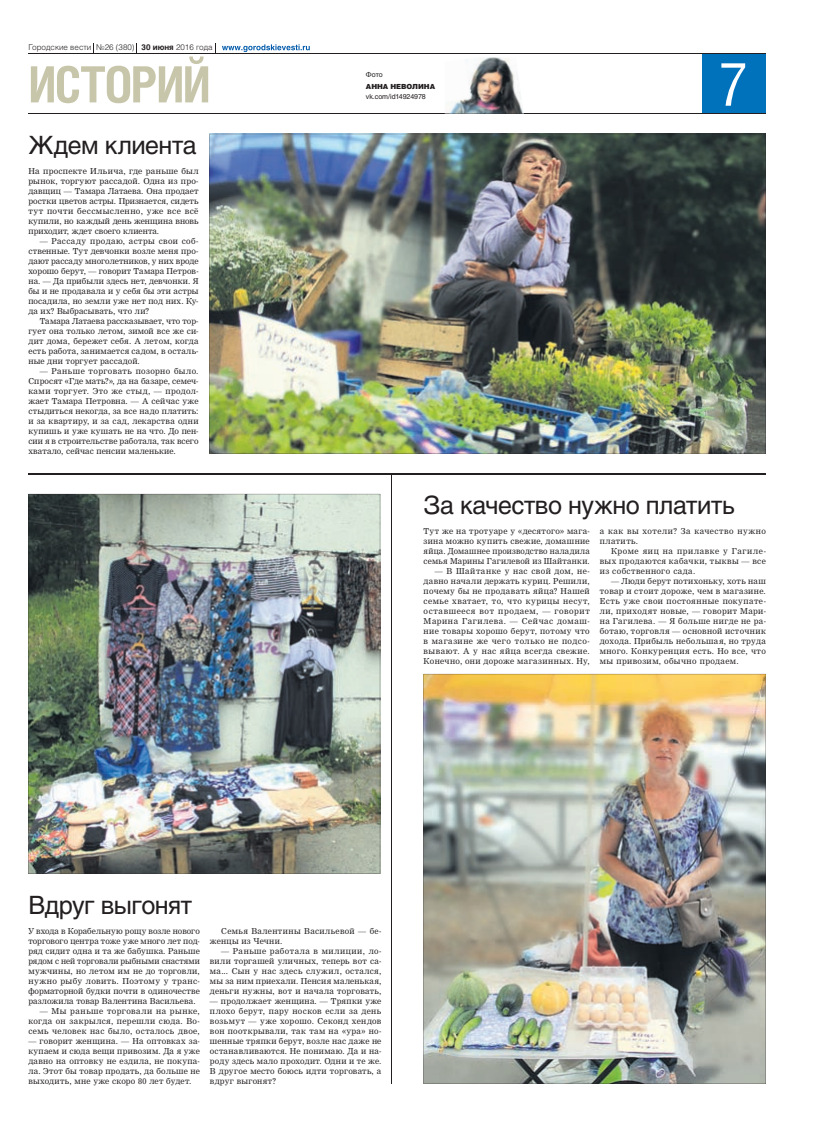
<style>
.page{position:relative;width:817px;height:1134px;background:#fff}
.page>*{position:absolute;margin:0;border:0;box-sizing:border-box;transform-origin:0 0}
.t1{font:60px "Helios Cond";color:#fff}
.t2{font:700 50px "Helios Cond";letter-spacing:-.035em;color:#c8c6aa}
.t3{font:25px "Helios";letter-spacing:-.02em;color:#231f20}
.t4{font:8px/10px "Nimrod Cyr";letter-spacing:.03em;color:#231f20;text-align:justify}
.t5{font:8px "Nimrod Cyr";letter-spacing:.05em;color:#231f20}
.t6{font:300 8px "Helios";color:#231f20}
.t7{font:8px "Nimrod Cyr";letter-spacing:.005em;color:#231f20}
.t8{font:8px "Nimrod Cyr";letter-spacing:.01em;color:#231f20}
.t9{font:8px "Nimrod Cyr";color:#231f20}
.t10{font:8px "Nimrod Cyr";letter-spacing:.065em;color:#231f20}
.t11{font:8px "Nimrod Cyr";letter-spacing:.055em;color:#231f20}
.t12{font:8px "Nimrod Cyr";letter-spacing:.075em;color:#231f20}
.t13{font:8px "Nimrod Cyr";letter-spacing:.06em;color:#231f20}
.t14{font:7px "Helios";letter-spacing:-.005em;color:#231f20}
.t15{font:900 7px/11.2px "Helios";letter-spacing:-.01em;color:#231f20}
.s1{font-weight:700}
.s2{font-weight:400}
</style>
<div class="page">
<div style="left:702px;top:54px;width:63px;height:60px;background:#0072bc"></div>
<hr style="left:28px;top:114px;width:737px;height:1px;background:#231f20">
<hr style="left:28px;top:54px;width:737px;height:1px;background:#231f20">
<svg style="left:222px;top:44px;width:88px;height:8px"></svg>
<img style="left:444px;top:57px;width:80px;height:58px">
<hr style="left:28px;top:474px;width:737px;height:1px;background:#231f20">
<hr style="left:391px;top:474px;width:1px;height:610px;background:#231f20">
<img style="left:28px;top:494px;width:352px;height:380px">
<img style="left:423px;top:674px;width:342px;height:410px">
<img style="left:209px;top:134px;width:556px;height:320px">
<p class="t6" style="left:28px;top:45px;width:186px">Городские вести №26 (380) <span class="s1">30 июня</span> 2016 года</p>
<p class="t2" style="left:28px;top:67px;width:184px">ИСТОРИЙ</p>
<p class="t3" style="left:28px;top:136px;width:170px">Ждем клиента</p>
<p class="t4" style="left:28px;top:166px;width:172px">На проспекте Ильича, где раньше был рынок, торгуют рассадой. Одна из про&shy;давщиц — Тамара Латаева. Она продает ростки цветов астры. Признается, сидеть тут почти бессмысленно, уже все всё купили, но каждый день женщина вновь приходит, ждет своего клиента.</p>
<p class="t11" style="left:40px;top:238px;width:160px">— Рассаду продаю, астры свои соб-</p>
<p class="t4" style="left:28px;top:246px;width:172px">ственные. Тут девчонки возле меня про-</p>
<p class="t7" style="left:28px;top:258px;width:172px">дают рассаду многолетников, у них вроде</p>
<p class="t8" style="left:28px;top:268px;width:172px">хорошо берут, — говорит Тамара Петров-</p>
<p class="t4" style="left:28px;top:276px;width:172px">на. — Да прибыли здесь нет, девчонки. Я</p>
<p class="t4" style="left:28px;top:286px;width:172px">бы и не продавала и у себя бы эти астры</p>
<p class="t4" style="left:28px;top:296px;width:172px">посадила, но земли уже нет под них. Ку-</p>
<p class="t4" style="left:28px;top:306px;width:122px">да их? Выбрасывать, что ли?</p>
<p class="t9" style="left:40px;top:318px;width:160px">Тамара Латаева рассказывает, что тор-</p>
<p class="t4" style="left:28px;top:326px;width:172px">гует она только летом, зимой все же си-</p>
<p class="t4" style="left:28px;top:336px;width:172px">дит дома, бережет себя. А летом, когда</p>
<p class="t4" style="left:28px;top:346px;width:172px">есть работа, занимается садом, в осталь-</p>
<p class="t4" style="left:28px;top:356px;width:113px">ные дни торгует рассадой.</p>
<p class="t4" style="left:28px;top:366px;width:172px;text-indent:11px">— Раньше торговать позорно было.<br>Спросят «Где мать?», да на базаре, семеч&shy;ками торгует. Это же стыд, — продол&shy;жает Тамара Петровна. — А сейчас уже стыдиться некогда, за все надо платить: и за квартиру, и за сад, лекарства одни купишь и уже кушать не на что. До пен&shy;сии я в строительстве работала, так всего хватало, сейчас пенсии маленькие.</p>
<p class="t15" style="left:366px;top:70px;width:71px"><span class="s2">Фото<br></span>АННА НЕВОЛИНА</p>
<p class="t14" style="left:366px;top:94px;width:61px">vk.com/id14924978</p>
<p class="t1" style="left:718px;top:63px;width:30px">7</p>
<p class="t3" style="left:423px;top:496px;width:313px">За качество нужно платить</p>
<p class="t4" style="left:423px;top:526px;width:168px">Тут же на тротуаре у «десятого» мага&shy;зина можно купить свежие, домашние яйца. Домашнее производство наладила семья Марины Гагилевой из Шайтанки.</p>
<p class="t4" style="left:423px;top:566px;width:168px;text-indent:11px">— В Шайтанке у нас свой дом, не&shy;давно начали держать куриц. Решили, почему бы не продавать яйца? Нашей семье хватает, то, что курицы несут, оставшееся вот продаем, — говорит Марина Гагилева. — Сейчас домаш&shy;ние товары хорошо берут, потому что в магазине же чего только не подсо&shy;вывают. А у нас яйца всегда свежие.<br>Конечно, они дороже магазинных. Ну,</p>
<p class="t10" style="left:599px;top:528px;width:168px">а как вы хотели? За качество нужно</p>
<p class="t13" style="left:599px;top:538px;width:40px">платить.</p>
<p class="t12" style="left:611px;top:548px;width:156px">Кроме яиц на прилавке у Гагиле-</p>
<p class="t5" style="left:599px;top:558px;width:168px">вых продаются кабачки, тыквы — все</p>
<p class="t5" style="left:599px;top:568px;width:97px">из собственного сада.</p>
<p class="t4" style="left:599px;top:576px;width:168px;text-indent:11px">— Люди берут потихоньку, хоть наш товар и стоит дороже, чем в магазине.<br>Есть уже свои постоянные покупате&shy;ли, приходят новые, — говорит Мари&shy;на Гагилева. — Я больше нигде не ра&shy;ботаю, торговля — основной источник дохода. Прибыль небольшая, но труда много. Конкуренция есть. Но все, что мы привозим, обычно продаем.</p>
<p class="t3" style="left:28px;top:896px;width:165px">Вдруг выгонят</p>
<p class="t4" style="left:28px;top:926px;width:173px">У входа в Корабельную рощу возле нового торгового центра тоже уже много лет под&shy;ряд сидит одна и та же бабушка. Раньше рядом с ней торговали рыбными снастями мужчины, но летом им не до торговли, нужно рыбу ловить. Поэтому у транс&shy;форматорной будки почти в одиночестве разложила товар Валентина Васильева.</p>
<p class="t4" style="left:28px;top:1006px;width:173px;text-indent:11px">— Мы раньше торговали на рынке, когда он закрылся, перешли сюда. Во&shy;семь человек нас было, осталось двое,</p>
<p class="t4" style="left:28px;top:1036px;width:173px">— говорит женщина. — На оптовках за&shy;купаем и сюда вещи привозим. Да я уже давно на оптовку не ездила, не покупа&shy;ла. Этот бы товар продать, да больше не выходить, мне уже скоро 80 лет будет.</p>
<p class="t4" style="left:210px;top:926px;width:173px;text-indent:11px">Семья Валентины Васильевой — бе&shy;женцы из Чечни.</p>
<p class="t4" style="left:210px;top:946px;width:173px;text-indent:11px">— Раньше работала в милиции, ло&shy;вили торгашей уличных, теперь вот са&shy;ма... Сын у нас здесь служил, остался, мы за ним приехали. Пенсия маленькая, деньги нужны, вот и начала торговать,</p>
<p class="t4" style="left:210px;top:996px;width:173px">— продолжает женщина. — Тряпки уже плохо берут, пару носков если за день возьмут — уже хорошо. Секонд хендов вон пооткрывали, так там на «ура» но&shy;шенные тряпки берут, возле нас даже не останавливаются. Не понимаю. Да и на&shy;роду здесь мало проходит. Одни и те же.<br>В другое место боюсь идти торговать, а вдруг выгонят?</p>
</div>
